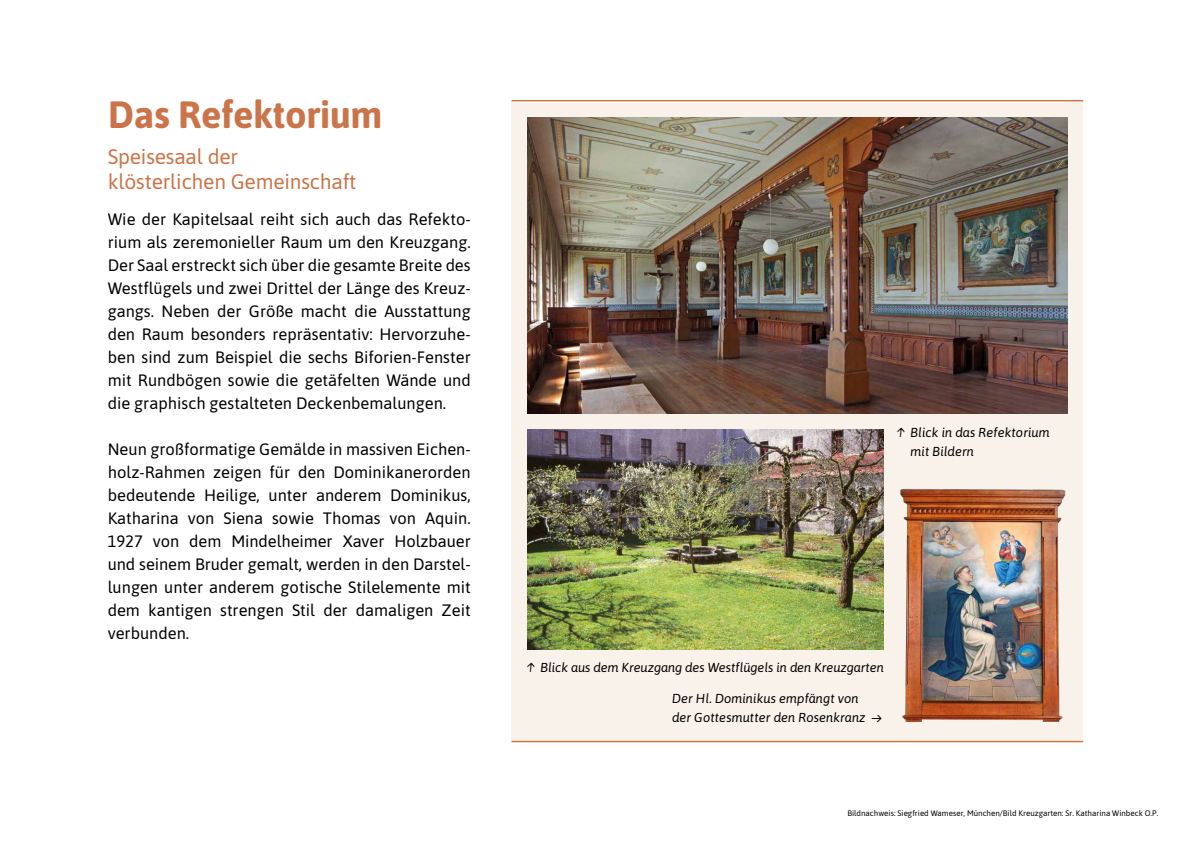
<style>
.page{position:relative;width:1191px;height:842px;background:#fff}
.page>*{position:absolute;margin:0;border:0;box-sizing:border-box;transform-origin:0 0}
.t1{font:700 38px "Asap";letter-spacing:-.01em;color:#cb744a}
.t2{font:21px/25.2px "Asap";letter-spacing:-.01em;color:#cb744a}
.t3{font:16.5px/23px "Asap";color:#000;text-align:justify}
.t4{font:italic 13px/19px "Asap";color:#000}
.t5{font:8px "Asap";color:#000}
</style>
<div class="page">
<div style="left:511px;top:100px;width:572px;height:643px;background:#f8f2ea"></div>
<hr style="left:511px;top:100px;width:572px;height:1px;background:#cb744a">
<hr style="left:511px;top:741px;width:572px;height:1px;background:#cb744a">
<img style="left:527px;top:430px;width:357px;height:220px">
<img style="left:527px;top:117px;width:540px;height:297px">
<img style="left:900px;top:489px;width:166px;height:233px">
<h1 class="t1" style="left:108px;top:87px;width:276px">Das Refektorium</h1>
<p class="t2" style="left:108px;top:143px;width:250px">Speisesaal der klösterlichen Gemeinschaft</p>
<p class="t3" style="left:108px;top:207px;width:364px">Wie der Kapitelsaal reiht sich auch das Refekto&shy;rium als zeremonieller Raum um den Kreuzgang.<br>Der Saal erstreckt sich über die gesamte Breite des Westflügels und zwei Drittel der Länge des Kreuz&shy;gangs. Neben der Größe macht die Ausstattung den Raum besonders repräsentativ: Hervorzuhe&shy;ben sind zum Beispiel die sechs Biforien-Fenster mit Rundbögen sowie die getäfelten Wände und die graphisch gestalteten Deckenbemalungen.</p>
<p class="t3" style="left:108px;top:437px;width:364px">Neun großformatige Gemälde in massiven Eichen&shy;holz-Rahmen zeigen für den Dominikanerorden bedeutende Heilige, unter anderem Dominikus, Katharina von Siena sowie Thomas von Aquin.<br>1927 von dem Mindelheimer Xaver Holzbauer und seinem Bruder gemalt, werden in den Darstel&shy;lungen unter anderem gotische Stilelemente mit dem kantigen strengen Stil der damaligen Zeit verbunden.</p>
<p class="t4" style="left:910px;top:423px;width:141px;text-indent:-13px">↑ Blick in das Refektorium mit Bildern</p>
<p class="t4" style="left:527px;top:657px;width:358px">↑ Blick aus dem Kreuzgang des Westflügels in den Kreuzgarten</p>
<p class="t4" style="left:672px;top:688px;width:211px">Der Hl. Dominikus empfängt von<br>der Gottesmutter den Rosenkranz →</p>
<p class="t5" style="left:847px;top:808px;width:312px">Bildnachweis: Siegfried Wameser, München/Bild Kreuzgarten: Sr. Katharina Winbeck O.P.</p>
</div>
